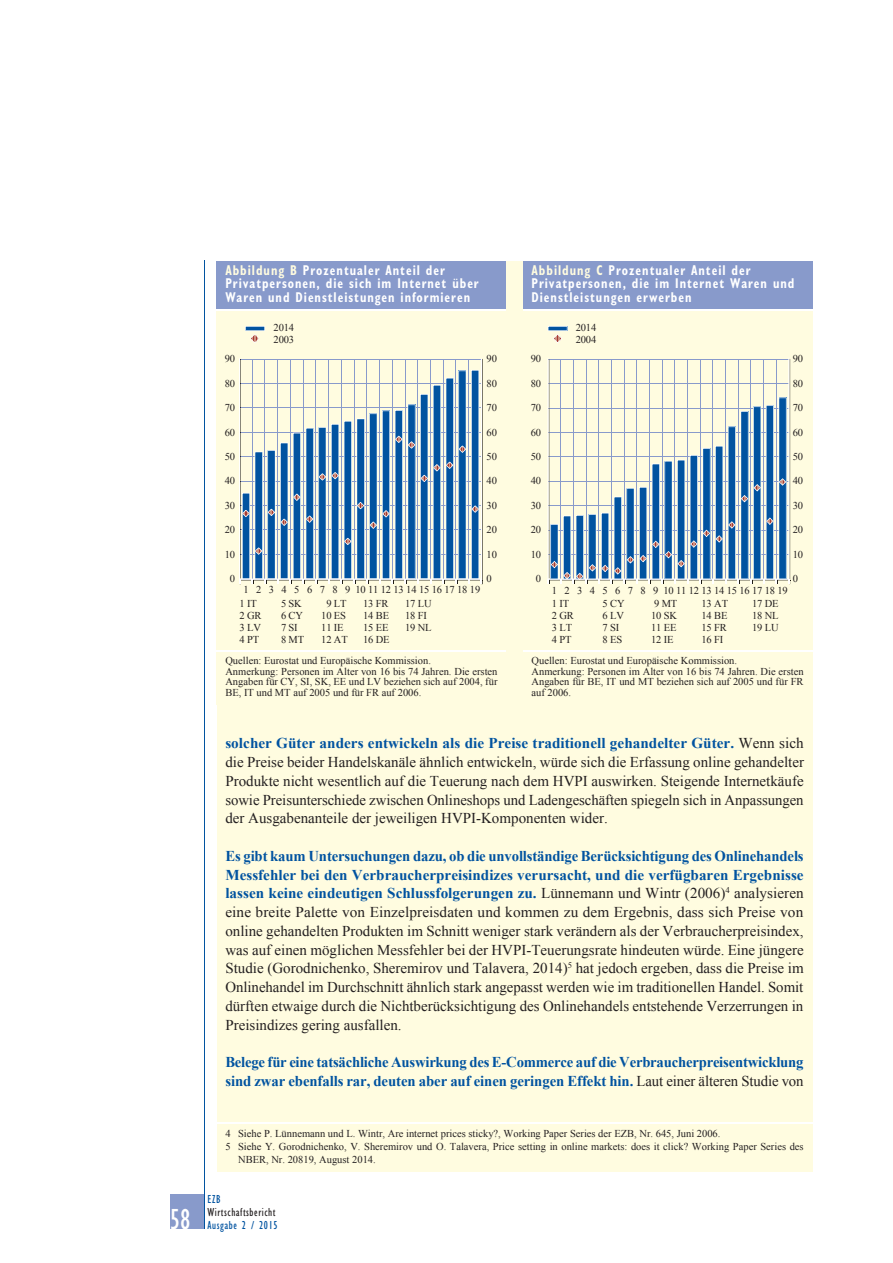
<style>
.page{position:relative;width:893px;height:1263px;background:#fff}
.page>*{position:absolute;margin:0;border:0;box-sizing:border-box;transform-origin:0 0}
.t1{font:condensed 30px "Gill Sans Myriad";color:#fff;scale:.95 1}
.t2{font:15px/18.8px "Times New Roman WGL";color:#231f20;text-align:justify}
.t3{font:700 15px/18.8px "Times New Roman WGL";letter-spacing:-.015em;color:#0153a0}
.t4{font:700 condensed 14.25px/13.5px "Gill Sans Myriad";letter-spacing:.08em;color:#fff;scale:.85 1}
.t5{font:condensed 12px "Gill Sans Myriad";letter-spacing:.05em;color:#231f20;scale:.95 1}
.t6{font:condensed 12px "Gill Sans Myriad";letter-spacing:.05em;color:#0153a0;scale:.95 1}
.t7{font:10.5px/12px "Times New Roman WGL";color:#231f20}
.s1{color:#fffce0}
.s2{font-weight:700;color:#0153a0}
.s3{font-weight:400;color:#231f20}
</style>
<div class="page">
<div style="left:170px;top:1195px;width:34px;height:34px;background:#889acb"></div>
<hr style="left:204px;top:261px;width:1px;height:968px;background:#0153a0">
<div style="left:217px;top:261px;width:595px;height:910px;background:#fffce0"></div>
<hr style="left:217px;top:1122px;width:595px;height:2px;background:#fff">
<div style="left:217px;top:261px;width:289px;height:49px;background:#889acb"></div>
<hr style="left:217px;top:309px;width:289px;height:1px;background:#fff">
<hr style="left:217px;top:650px;width:289px;height:2px;background:#fff">
<svg style="left:239px;top:358px;width:243px;height:12px"></svg>
<svg style="left:239px;top:370px;width:244px;height:214px"></svg>
<svg style="left:245px;top:326px;width:20px;height:17px"></svg>
<div style="left:523px;top:261px;width:289px;height:49px;background:#889acb"></div>
<hr style="left:523px;top:309px;width:289px;height:1px;background:#fff">
<hr style="left:523px;top:650px;width:289px;height:2px;background:#fff">
<svg style="left:547px;top:358px;width:242px;height:39px"></svg>
<svg style="left:547px;top:397px;width:243px;height:187px"></svg>
<svg style="left:548px;top:326px;width:20px;height:17px"></svg>
<h1 class="t1" style="left:170px;top:1201px;width:23px">58</h1>
<p class="t4" style="left:225px;top:263px;width:300px"><span class="s1">Abbildung B</span> Prozentualer Anteil der<br>Privatpersonen, die sich im Internet über<br>Waren und Dienstleistungen informieren</p>
<p class="t7" style="left:274px;top:321px;width:22px">2014<br>2003</p>
<p class="t7" style="left:225px;top:353px;width:12px">90</p>
<p class="t7" style="left:487px;top:353px;width:12px">90</p>
<p class="t7" style="left:225px;top:377px;width:12px">80</p>
<p class="t7" style="left:487px;top:377px;width:12px">80</p>
<p class="t7" style="left:225px;top:401px;width:12px">70</p>
<p class="t7" style="left:487px;top:401px;width:12px">70</p>
<p class="t7" style="left:225px;top:426px;width:12px">60</p>
<p class="t7" style="left:487px;top:426px;width:12px">60</p>
<p class="t7" style="left:225px;top:450px;width:12px">50</p>
<p class="t7" style="left:487px;top:450px;width:12px">50</p>
<p class="t7" style="left:225px;top:475px;width:12px">40</p>
<p class="t7" style="left:487px;top:475px;width:12px">40</p>
<p class="t7" style="left:225px;top:499px;width:12px">30</p>
<p class="t7" style="left:487px;top:499px;width:12px">30</p>
<p class="t7" style="left:225px;top:524px;width:12px">20</p>
<p class="t7" style="left:487px;top:523px;width:12px">20</p>
<p class="t7" style="left:225px;top:548px;width:12px">10</p>
<p class="t7" style="left:487px;top:548px;width:12px">10</p>
<p class="t7" style="left:230px;top:572px;width:7px">0</p>
<p class="t7" style="left:487px;top:572px;width:7px">0</p>
<p class="t7" style="left:243px;top:584px;width:238px">1 2 3 4 5 6 7 8 9 10111213141516171819</p>
<p class="t7" style="left:240px;top:597px;width:24px">1 IT<br>2 GR<br>3 LV<br>4 PT</p>
<p class="t7" style="left:281px;top:597px;width:25px">5 SK<br>6 CY<br>7 SI<br>8 MT</p>
<p class="t7" style="left:321px;top:597px;width:28px;text-align:center">9 LT<br>10 ES<br>11 IE<br>12 AT</p>
<p class="t7" style="left:363px;top:597px;width:28px;text-align:justify">13 FR 14 BE 15 EE 16 DE</p>
<p class="t7" style="left:405px;top:597px;width:28px">17 LU<br>18 FI<br>19 NL</p>
<p class="t7" style="left:225px;top:655px;width:274px;line-height:10.5px">Quellen: Eurostat und Europäische Kommission.<br>Anmerkung: Personen im Alter von 16 bis 74 Jahren. Die ersten Angaben für CY, SI, SK, EE und LV beziehen sich auf 2004, für BE, IT und MT auf 2005 und für FR auf 2006.</p>
<p class="t4" style="left:531px;top:263px;width:311px"><span class="s1">Abbildung C</span> Prozentualer Anteil der<br>Privatpersonen, die im Internet Waren und<br>Dienstleistungen erwerben</p>
<p class="t7" style="left:576px;top:321px;width:22px">2014<br>2004</p>
<p class="t7" style="left:531px;top:353px;width:12px">90</p>
<p class="t7" style="left:531px;top:377px;width:12px">80</p>
<p class="t7" style="left:531px;top:401px;width:12px">70</p>
<p class="t7" style="left:531px;top:426px;width:12px">60</p>
<p class="t7" style="left:531px;top:450px;width:12px">50</p>
<p class="t7" style="left:531px;top:475px;width:12px">40</p>
<p class="t7" style="left:531px;top:499px;width:12px">30</p>
<p class="t7" style="left:531px;top:524px;width:12px">20</p>
<p class="t7" style="left:793px;top:353px;width:12px">90</p>
<p class="t7" style="left:793px;top:377px;width:12px">80</p>
<p class="t7" style="left:793px;top:402px;width:12px">70</p>
<p class="t7" style="left:793px;top:426px;width:12px">60</p>
<p class="t7" style="left:793px;top:450px;width:12px">50</p>
<p class="t7" style="left:793px;top:475px;width:12px">40</p>
<p class="t7" style="left:793px;top:499px;width:12px">30</p>
<p class="t7" style="left:793px;top:524px;width:12px">20</p>
<p class="t7" style="left:531px;top:548px;width:12px">10</p>
<p class="t7" style="left:793px;top:548px;width:12px">10</p>
<p class="t7" style="left:536px;top:572px;width:7px">0</p>
<p class="t7" style="left:793px;top:572px;width:7px">0</p>
<p class="t7" style="left:552px;top:585px;width:237px">1 2 3 4 5 6 7 8 9 10111213141516171819</p>
<p class="t7" style="left:552px;top:597px;width:24px">1 IT<br>2 GR<br>3 LT<br>4 PT</p>
<p class="t7" style="left:603px;top:597px;width:24px">5 CY<br>6 LV<br>7 SI<br>8 ES</p>
<p class="t7" style="left:651px;top:597px;width:28px;text-align:justify">9 MT 10 SK 11 EE 12 IE</p>
<p class="t7" style="left:701px;top:597px;width:28px;text-align:justify">13 AT 14 BE 15 FR 16 FI</p>
<p class="t7" style="left:752px;top:597px;width:28px;text-align:justify">17 DE 18 NL 19 LU</p>
<p class="t7" style="left:531px;top:655px;width:274px;line-height:10.5px">Quellen: Eurostat und Europäische Kommission.<br>Anmerkung: Personen im Alter von 16 bis 74 Jahren. Die ersten Angaben für BE, IT und MT beziehen sich auf 2005 und für FR auf 2006.</p>
<p class="t2" style="left:225px;top:734px;width:580px"><span class="s2">solcher Güter anders entwickeln als die Preise traditionell gehandelter Güter.</span> Wenn sich die Preise beider Handelskanäle ähnlich entwickeln, würde sich die Erfassung online gehandelter Produkte nicht wesentlich auf die Teuerung nach dem HVPI auswirken. Steigende Internetkäufe sowie Preisunterschiede zwischen Onlineshops und Ladengeschäften spiegeln sich in Anpassungen der Ausgabenanteile der jeweiligen HVPI-Komponenten wider.</p>
<p class="t2" style="left:225px;top:846px;width:580px"><span class="s2">Es gibt kaum Untersuchungen dazu, ob die unvollständige Berücksichtigung des Onlinehandels Messfehler bei den Verbraucherpreisindizes verursacht, und die verfügbaren Ergebnisse lassen keine eindeutigen Schlussfolgerungen zu.</span> Lünnemann und Wintr (2006)<sup>4</sup> analysieren eine breite Palette von Einzelpreisdaten und kommen zu dem Ergebnis, dass sich Preise von online gehandelten Produkten im Schnitt weniger stark verändern als der Verbraucherpreisindex, was auf einen möglichen Messfehler bei der HVPI-Teuerungsrate hindeuten würde. Eine jüngere Studie (Gorodnichenko, Sheremirov und Talavera, 2014)<sup>5</sup> hat jedoch ergeben, dass die Preise im Onlinehandel im Durchschnitt ähnlich stark angepasst werden wie im traditionellen Handel. Somit dürften etwaige durch die Nichtberücksichtigung des Onlinehandels entstehende Verzerrungen in Preisindizes gering ausfallen.</p>
<p class="t3" style="left:225px;top:1052px;width:580px">Belege für eine tatsächliche Auswirkung des E-Commerce auf die Verbraucherpreisentwicklung sind zwar ebenfalls rar, deuten aber auf einen geringen Effekt hin. <span class="s3">Laut einer älteren Studie von</span></p>
<p class="t7" style="left:225px;top:1127px;width:497px">4 Siehe P. Lünnemann und L. Wintr, Are internet prices sticky?, Working Paper Series der EZB, Nr. 645, Juni 2006.</p>
<p class="t7" style="left:225px;top:1140px;width:580px">5 Siehe Y. Gorodnichenko, V. Sheremirov und O. Talavera, Price setting in online markets: does it click? Working Paper Series des</p>
<p class="t7" style="left:238px;top:1153px;width:139px">NBER, Nr. 20819, August 2014.</p>
<p class="t6" style="left:207px;top:1191px;width:15px">EZB</p>
<p class="t5" style="left:207px;top:1205px;width:73px">Wirtschaftsbericht</p>
<p class="t6" style="left:207px;top:1218px;width:75px">Ausgabe 2 / 2015</p>
</div>
